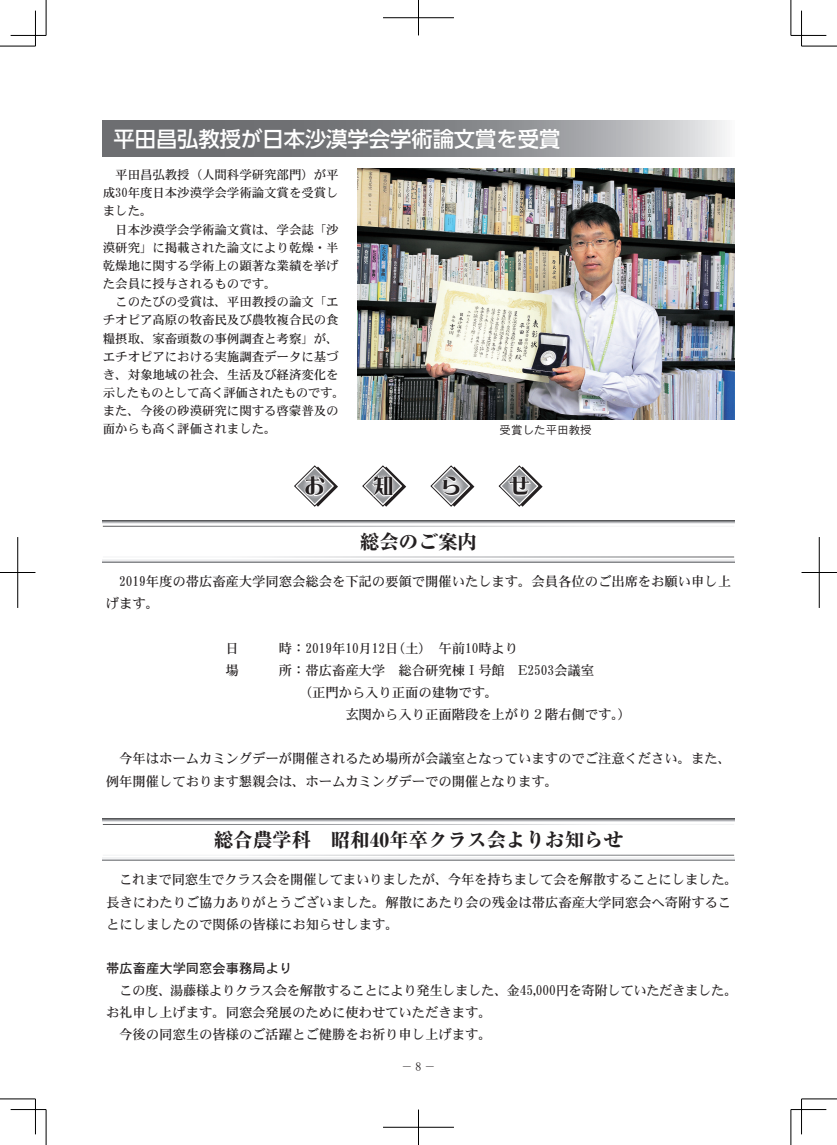
<style>
.page{position:relative;width:837px;height:1145px;background:#fff}
.page>*{position:absolute;margin:0;border:0;box-sizing:border-box;transform-origin:0 0}
.t1{font:500 21.25px "UD Shin Go Pro";color:#fff}
.t2{font:20.38px "DF Lei Ga So W9 WINP RKSJ H";color:#231f20}
.t3{font:800 19.5px "Ryumin Pro";color:#231f20}
.t4{font:13.25px/22.1px "DFHS Mincho W5 WINP RKSJ H";color:#231f20}
.t5{font:13.25px "DFHS Mincho W5 WINP RKSJ H";letter-spacing:-.025em;color:#231f20}
.t6{font:13.25px "DFHS Gothic W5 WINP RKSJ H";color:#231f20}
.t7{font:12.38px/18.1px "DFHS Mincho W5 WINP RKSJ H";color:#231f20;text-align:justify}
.t8{font:11.5px "DFHS Gothic W3 WINP RKSJ H";color:#231f20}
.t9{font:11.5px "DFHS Mincho W3 WIN RKSJ H";color:#231f20}
.s1{font-family:"DFHS Mincho W5 WIN RKSJ H"}
</style>
<div class="page">
<svg style="left:103px;top:120px;width:624px;height:36px;background:#8c8d90"></svg>
<img style="left:357px;top:168px;width:376px;height:251px">
<svg style="left:498px;top:465px;width:44px;height:41px"></svg>
<svg style="left:430px;top:465px;width:44px;height:41px"></svg>
<svg style="left:362px;top:465px;width:44px;height:41px"></svg>
<svg style="left:294px;top:465px;width:44px;height:41px"></svg>
<svg style="left:103px;top:520px;width:630px;height:4px;background:#a1a2a4"></svg>
<svg style="left:103px;top:559px;width:630px;height:4px"></svg>
<svg style="left:103px;top:818px;width:630px;height:4px;background:#999a9d"></svg>
<svg style="left:103px;top:857px;width:630px;height:4px"></svg>
<hr style="left:0;top:46px;width:35px;height:1px;background:#000">
<hr style="left:801px;top:46px;width:35px;height:1px;background:#000">
<hr style="left:0;top:1098px;width:35px;height:1px;background:#000">
<hr style="left:801px;top:1098px;width:35px;height:1px;background:#000">
<hr style="left:46px;top:0;width:1px;height:35px;background:#000">
<hr style="left:46px;top:1109px;width:1px;height:35px;background:#000">
<hr style="left:790px;top:0;width:1px;height:35px;background:#000">
<hr style="left:790px;top:1109px;width:1px;height:35px;background:#000">
<hr style="left:11px;top:35px;width:35px;height:1px;background:#000">
<hr style="left:790px;top:35px;width:36px;height:1px;background:#000">
<hr style="left:11px;top:1109px;width:35px;height:1px;background:#000">
<hr style="left:790px;top:1109px;width:36px;height:1px;background:#000">
<hr style="left:35px;top:11px;width:1px;height:35px;background:#000">
<hr style="left:35px;top:1098px;width:1px;height:36px;background:#000">
<hr style="left:801px;top:11px;width:1px;height:35px;background:#000">
<hr style="left:801px;top:1098px;width:1px;height:36px;background:#000">
<hr style="left:383px;top:18px;width:71px;height:1px;background:#000">
<hr style="left:418px;top:0;width:1px;height:35px;background:#000">
<hr style="left:383px;top:1127px;width:71px;height:1px;background:#000">
<hr style="left:418px;top:1109px;width:1px;height:35px;background:#000">
<hr style="left:0;top:572px;width:35px;height:1px;background:#000">
<hr style="left:18px;top:537px;width:1px;height:71px;background:#000">
<hr style="left:801px;top:572px;width:35px;height:1px;background:#000">
<hr style="left:818px;top:537px;width:1px;height:71px;background:#000">
<h1 class="t1" style="left:113px;top:121px;width:448px">平田昌弘教授が日本沙漠学会学術論文賞を受賞</h1>
<p class="t7" style="left:103px;top:166px;width:237px;text-indent:12px">平田昌弘教授（人間科学研究部門）が平成<span class="s1">30</span>年度日本沙漠学会学術論文賞を受賞しました。</p>
<p class="t7" style="left:103px;top:220px;width:237px;text-indent:12px">日本沙漠学会学術論文賞は、学会誌「沙漠研究」に掲載された論文により乾燥・半乾燥地に関する学術上の顕著な業績を挙げた会員に授与されるものです。</p>
<p class="t7" style="left:103px;top:293px;width:243px;text-align:left;text-indent:12px">このたびの受賞は、平田教授の論文「エチオピア高原の牧畜民及び農牧複合民の食糧摂取、家畜頭数の事例調査と考察」が、エチオピアにおける実施調査データに基づき、対象地域の社会、生活及び経済変化を示したものとして高く評価されたものです。また、今後の砂漠研究に関する啓蒙普及の面からも高く評価されました。</p>
<p class="t8" style="left:499px;top:423px;width:94px">受賞した平田教授</p>
<h2 class="t2" style="left:304px;top:476px;width:22px">お</h2>
<h2 class="t2" style="left:372px;top:476px;width:22px">知</h2>
<h2 class="t2" style="left:441px;top:476px;width:22px">ら</h2>
<h2 class="t2" style="left:509px;top:476px;width:22px">せ</h2>
<h3 class="t3" style="left:360px;top:526px;width:118px">総会のご案内</h3>
<p class="t4" style="left:106px;top:570px;width:626px;text-indent:13px"><span class="s1">2019</span>年度の帯広畜産大学同窓会総会を下記の要領で開催いたします。会員各位のご出席をお願い申し上げます。</p>
<p class="t4" style="left:225px;top:637px;width:15px">日</p>
<p class="t4" style="left:279px;top:637px;width:241px">時：<span class="s1">2019</span>年<span class="s1">10</span>月<span class="s1">12</span>日（土）午前<span class="s1">10</span>時より</p>
<p class="t4" style="left:225px;top:659px;width:15px">場</p>
<p class="t4" style="left:299px;top:659px;width:297px;text-indent:-20px">所：帯広畜産大学 総合研究棟Ⅰ号館 E<span class="s1">2503</span>会議室（正門から入り正面の建物です。</p>
<p class="t4" style="left:345px;top:703px;width:287px">玄関から入り正面階段を上がり２階右側です。）</p>
<p class="t4" style="left:106px;top:748px;width:626px;text-indent:13px">今年はホームカミングデーが開催されるため場所が会議室となっていますのでご注意ください。また、例年開催しております懇親会は、ホームカミングデーでの開催となります。</p>
<h3 class="t3" style="left:213px;top:824px;width:411px">総合農学科　昭和40年卒クラス会よりお知らせ</h3>
<p class="t4" style="left:106px;top:869px;width:633px;text-indent:13px">これまで同窓生でクラス会を開催してまいりましたが、今年を持ちまして会を解散することにしました。長きにわたりご協力ありがとうございました。解散にあたり会の残金は帯広畜産大学同窓会へ寄附することにしましたので関係の皆様にお知らせします。</p>
<p class="t6" style="left:106px;top:961px;width:188px">帯広畜産大学同窓会事務局より</p>
<p class="t5" style="left:119px;top:983px;width:620px">この度、湯藤様よりクラス会を解散することにより発生しました、金<span class="s1">45</span>,<span class="s1">000</span>円を寄附していただきました。</p>
<p class="t4" style="left:106px;top:1001px;width:387px">お礼申し上げます。同窓会発展のために使わせていただきます。</p>
<p class="t4" style="left:119px;top:1024px;width:374px">今後の同窓生の皆様のご活躍とご健勝をお祈り申し上げます。</p>
<p class="t9" style="left:415px;top:1061px;width:7px">8</p>
<p class="t9" style="left:401px;top:1061px;width:36px">－　－</p>
</div>
